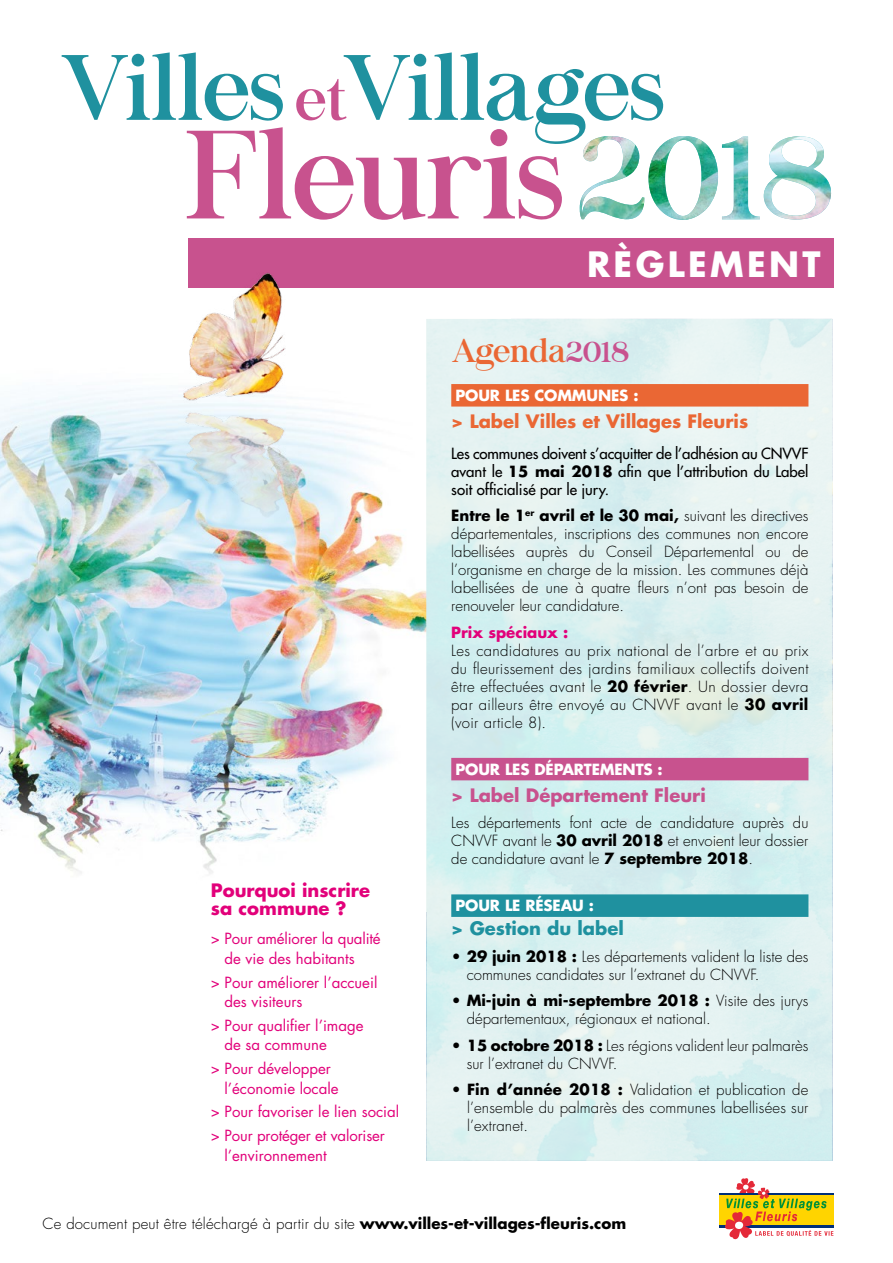
<style>
.page{position:relative;width:893px;height:1263px;background:#fff}
.page>*{position:absolute;margin:0;border:0;box-sizing:border-box;transform-origin:0 0}
.t1{font:123.45px "Chapaza";color:#c8528e}
.t2{font:91.2px "Chapaza";color:#1f919f}
.t3{font:700 34.05px "Futura";letter-spacing:.1em;color:#fff}
.t4{font:33px "Chapaza";color:#ea6734}
.t5{font:700 18px "Futura";color:#ea6734}
.t6{font:700 18px/18px "Futura";color:#e2007a}
.t7{font:700 18px "Futura";color:#c8528e}
.t8{font:700 18px "Futura";color:#1f919f}
.t9{font:300 15px/18px "Futura";color:#000;text-align:justify}
.t10{font:15px/19.5px "Futura";color:#e2007a}
.t11{font:15px/18px "Futura";color:#000;text-align:justify}
.t12{font:700 15px "Futura";letter-spacing:-.01em;color:#fff}
.t13{font:700 15px "Futura";color:#e2007a}
.s1{font-size:60.75px;color:#c8528e}
.s2{color:#c8528e}
.s3{font-weight:700}
</style>
<div class="page">
<img style="left:0;top:390px;width:426px;height:484px">
<img style="left:580px;top:136px;width:251px;height:84px">
<div style="left:188px;top:238px;width:645px;height:50px;background:#c8528e"></div>
<img style="left:162px;top:272px;width:164px;height:246px">
<div style="left:719px;top:1196px;width:114px;height:29px;background:#ffd400"></div>
<svg style="left:723px;top:1178px;width:110px;height:62px"></svg>
<div style="left:451px;top:384px;width:357px;height:23px;background:#ea6734"></div>
<div style="left:451px;top:758px;width:357px;height:22px;background:#c8528e"></div>
<div style="left:451px;top:894px;width:357px;height:23px;background:#1f919f"></div>
<h2 class="t2" style="left:60px;top:35px;width:606px">Villes <span class="s1">et</span>Villages</h2>
<h1 class="t1" style="left:185px;top:104px;width:381px">Fleuris</h1>
<h3 class="t3" style="left:587px;top:241px;width:235px">RÈGLEMENT</h3>
<p class="t6" style="left:211px;top:881px;width:161px">Pourquoi inscrire sa commune ?</p>
<p class="t10" style="left:224px;top:929px;width:158px;text-indent:-14px">&gt; Pour améliorer la qualité de vie des habitants</p>
<p class="t10" style="left:224px;top:972px;width:154px;text-indent:-14px">&gt; Pour améliorer l’accueil des visiteurs</p>
<p class="t10" style="left:224px;top:1016px;width:141px;text-indent:-14px">&gt; Pour qualifier l’image de sa commune</p>
<p class="t10" style="left:224px;top:1059px;width:116px;text-indent:-14px">&gt; Pour développer l’économie locale</p>
<p class="t10" style="left:211px;top:1100px;width:190px;line-height:23.7px">&gt; Pour favoriser le lien social &gt; Pour protéger et valoriser</p>
<p class="t10" style="left:224px;top:1145px;width:104px">l’environnement</p>
<h3 class="t4" style="left:452px;top:332px;width:179px">Agenda<span class="s2">2018</span></h3>
<p class="t12" style="left:455px;top:385px;width:184px">POUR LES COMMUNES :</p>
<p class="t5" style="left:451px;top:409px;width:299px">&gt; Label Villes et Villages Fleuris</p>
<p class="t11" style="left:451px;top:444px;width:359px">Les communes doivent s’acquitter de l’adhésion au CNVVF avant le <span class="s3">15 mai 2018</span> afin que l’attribution du Label soit officialisé par le jury.</p>
<p class="t9" style="left:451px;top:507px;width:359px"><span class="s3">Entre le 1</span><sup>er</sup> <span class="s3">avril et le 30 mai,</span> suivant les directives départementales, inscriptions des communes non encore labellisées auprès du Conseil Départemental ou de l’organisme en charge de la mission. Les communes déjà labellisées de une à quatre fleurs n’ont pas besoin de renouveler leur candidature.</p>
<p class="t13" style="left:451px;top:622px;width:118px">Prix spéciaux :</p>
<p class="t9" style="left:451px;top:642px;width:359px">Les candidatures au prix national de l’arbre et au prix du fleurissement des jardins familiaux collectifs doivent être effectuées avant le <span class="s3">20 février</span>. Un dossier devra par ailleurs être envoyé au CNVVF avant le <span class="s3">30 avril </span>(voir article 8).</p>
<p class="t12" style="left:455px;top:759px;width:209px">POUR LES DÉPARTEMENTS :</p>
<p class="t7" style="left:451px;top:783px;width:256px">&gt; Label Département Fleuri</p>
<p class="t9" style="left:451px;top:814px;width:359px">Les départements font acte de candidature auprès du CNVVF avant le <span class="s3">30 avril 2018</span> et envoient leur dossier de candidature avant le <span class="s3">7 septembre 2018</span>.</p>
<p class="t12" style="left:455px;top:896px;width:140px">POUR LE RÉSEAU :</p>
<p class="t8" style="left:451px;top:917px;width:174px">&gt; Gestion du label</p>
<p class="t9" style="left:467px;top:948px;width:343px;text-indent:-15px"><span class="s3">• 29 juin 2018 :</span> Les départements valident la liste des communes candidates sur l’extranet du CNVVF.</p>
<p class="t9" style="left:467px;top:992px;width:343px;text-indent:-15px"><span class="s3">• Mi-juin à mi-septembre 2018 :</span> Visite des jurys départementaux, régionaux et national.</p>
<p class="t9" style="left:467px;top:1037px;width:343px;text-indent:-15px"><span class="s3">• 15 octobre 2018 :</span> Les régions valident leur palmarès sur l’extranet du CNVVF.</p>
<p class="t9" style="left:467px;top:1081px;width:343px;text-indent:-16px"><span class="s3">• Fin d’année 2018 :</span> Validation et publication de l’ensemble du palmarès des communes labellisées sur l’extranet.</p>
<p class="t9" style="left:43px;top:1215px;width:585px">Ce document peut être téléchargé à partir du site <span class="s3">www.villes-et-villages-fleuris.com</span></p>
</div>
